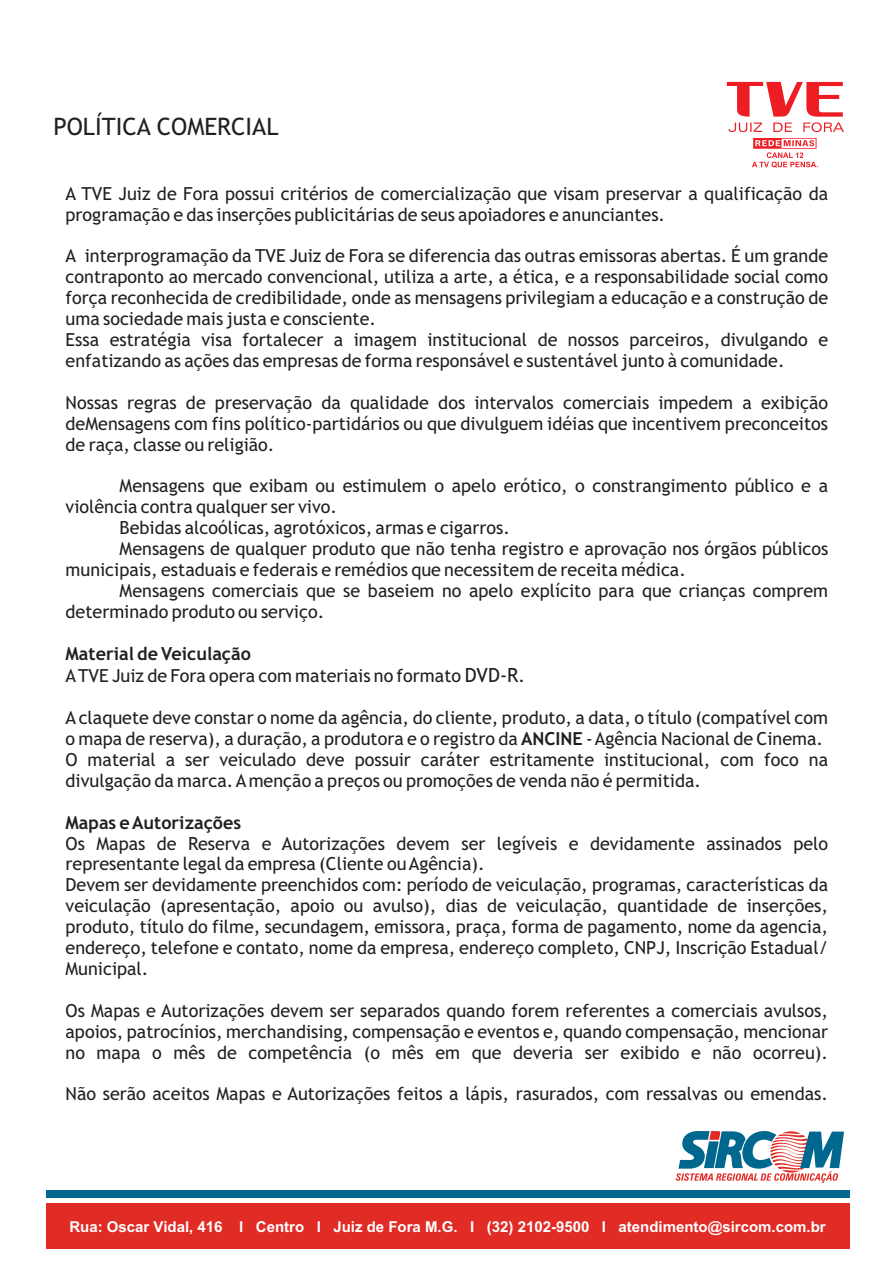
<style>
.page{position:relative;width:893px;height:1263px;background:#fff}
.page>*{position:absolute;margin:0;border:0;box-sizing:border-box;transform-origin:0 0}
.t1{font:24px "Trebuchet MS";color:#231f20}
.t2{font:18px/20.9px "Trebuchet MS";color:#231f20}
.t3{font:700 18px "Trebuchet MS";color:#231f20}
.t4{font:700 15px "Arial";color:#fff}
.s1{font-weight:700}
.s2{font-size:19.5px}
</style>
<div class="page">
<svg style="left:676px;top:1131px;width:168px;height:52px"></svg>
<svg style="left:727px;top:82px;width:117px;height:50px"></svg>
<svg style="left:752px;top:138px;width:66px;height:30px"></svg>
<div style="left:46px;top:1190px;width:803px;height:8px;background:#00688f"></div>
<div style="left:46px;top:1204px;width:803px;height:45px;background:#e12c26"></div>
<h1 class="t1" style="left:53px;top:117px;width:227px">POLÍTICA COMERCIAL</h1>
<p class="t2" style="left:66px;top:185px;width:764px">A TVE Juiz de Fora possui critérios de comercialização que visam preservar a qualificação da programação e das inserções publicitárias de seus apoiadores e anunciantes.</p>
<p class="t2" style="left:66px;top:247px;width:764px">A interprogramação da TVE Juiz de Fora se diferencia das outras emissoras abertas. É um grande contraponto ao mercado convencional, utiliza a arte, a ética, e a responsabilidade social como força reconhecida de credibilidade, onde as mensagens privilegiam a educação e a construção de uma sociedade mais justa e consciente.<br>Essa estratégia visa fortalecer a imagem institucional de nossos parceiros, divulgando e enfatizando as ações das empresas de forma responsável e sustentável junto à comunidade.</p>
<p class="t2" style="left:66px;top:394px;width:764px;text-align:justify">Nossas regras de preservação da qualidade dos intervalos comerciais impedem a exibição deMensagens com fins político-partidários ou que divulguem idéias que incentivem preconceitos de raça, classe ou religião.</p>
<p class="t2" style="left:120px;top:477px;width:710px">Mensagens que exibam ou estimulem o apelo erótico, o constrangimento público e a</p>
<p class="t2" style="left:66px;top:498px;width:273px">violência contra qualquer ser vivo.</p>
<p class="t2" style="left:120px;top:519px;width:392px">Bebidas alcoólicas, agrotóxicos, armas e cigarros.</p>
<p class="t2" style="left:120px;top:540px;width:710px">Mensagens de qualquer produto que não tenha registro e aprovação nos órgãos públicos</p>
<p class="t2" style="left:66px;top:561px;width:622px">municipais, estaduais e federais e remédios que necessitem de receita médica.</p>
<p class="t2" style="left:120px;top:582px;width:710px">Mensagens comerciais que se baseiem no apelo explícito para que crianças comprem</p>
<p class="t2" style="left:66px;top:603px;width:260px">determinado produto ou serviço.</p>
<p class="t2" style="left:66px;top:644px;width:461px;line-height:22.4px"><span class="s1">Material de Veiculação<br></span>ATVE Juiz de Fora opera com materiais no formato <span class="s2">DVD-R</span>.</p>
<p class="t2" style="left:66px;top:709px;width:764px">Aclaquete deve constar o nome da agência, do cliente, produto, a data, o título (compatível com o mapa de reserva), a duração, a produtora e o registro da <span class="s1">ANCINE</span> - Agência Nacional de Cinema.<br>O material a ser veiculado deve possuir caráter estritamente institucional, com foco na divulgação da marca. Amenção a preços ou promoções de venda não é permitida.</p>
<p class="t3" style="left:66px;top:815px;width:177px">Mapas e Autorizações</p>
<p class="t2" style="left:66px;top:834px;width:764px">Os Mapas de Reserva e Autorizações devem ser legíveis e devidamente assinados pelo representante legal da empresa (Cliente ou Agência).<br>Devem ser devidamente preenchidos com: período de veiculação, programas, características da veiculação (apresentação, apoio ou avulso), dias de veiculação, quantidade de inserções, produto, título do filme, secundagem, emissora, praça, forma de pagamento, nome da agencia, endereço, telefone e contato, nome da empresa, endereço completo, CNPJ, Inscrição Estadual/ Municipal.</p>
<p class="t2" style="left:66px;top:1001px;width:764px;text-align:justify">Os Mapas e Autorizações devem ser separados quando forem referentes a comerciais avulsos, apoios, patrocínios, merchandising, compensação e eventos e, quando compensação, mencionar no mapa o mês de competência (o mês em que deveria ser exibido e não ocorreu).</p>
<p class="t2" style="left:66px;top:1085px;width:764px">Não serão aceitos Mapas e Autorizações feitos a lápis, rasurados, com ressalvas ou emendas.</p>
<p class="t4" style="left:69px;top:1221px;width:758px">Rua: Oscar Vidal, 416 l Centro l Juiz de Fora M.G. I (32) 2102-9500 I atendimento@sircom.com.br</p>
</div>
